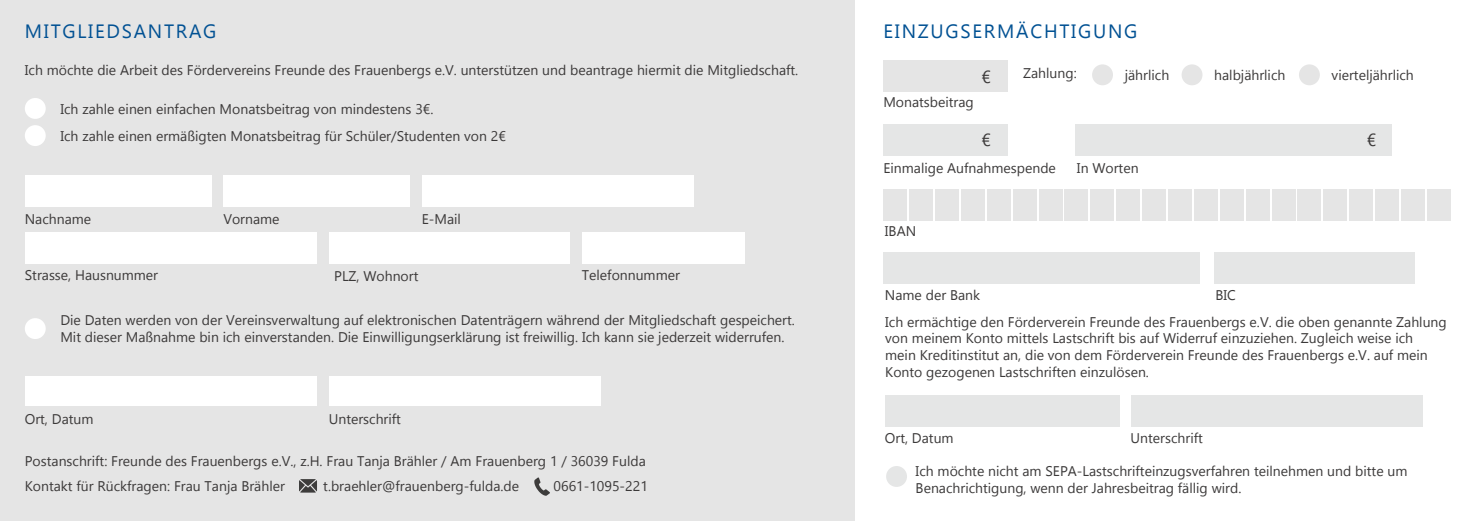
<style>
.page{position:relative;width:1474px;height:521px;background:#fff}
.page>*{position:absolute;margin:0;border:0;box-sizing:border-box;transform-origin:0 0}
.t1{font:19.25px "Gadugi";letter-spacing:.09em;color:#015193}
.t2{font:17.5px "Gadugi";color:#3b3939}
.t3{font:14px/16.8px "Gadugi";color:#3b3939}
</style>
<div class="page">
<div style="left:0;top:0;width:854px;height:521px;background:#e5e5e5"></div>
<div style="left:25px;top:232px;width:291px;height:32px;background:#fff"></div>
<div style="left:329px;top:232px;width:240px;height:32px;background:#fff"></div>
<div style="left:582px;top:232px;width:163px;height:32px;background:#fff"></div>
<div style="left:25px;top:176px;width:186px;height:31px;background:#fff"></div>
<div style="left:223px;top:176px;width:187px;height:31px;background:#fff"></div>
<div style="left:422px;top:176px;width:271px;height:31px;background:#fff"></div>
<div style="left:25px;top:376px;width:291px;height:30px;background:#fff"></div>
<div style="left:329px;top:376px;width:271px;height:30px;background:#fff"></div>
<div style="left:883px;top:124px;width:124px;height:32px;background:#e5e6e6"></div>
<div style="left:1074px;top:124px;width:317px;height:32px;background:#e5e6e6"></div>
<div style="left:883px;top:252px;width:317px;height:31px;background:#e5e6e6"></div>
<div style="left:1213px;top:252px;width:201px;height:31px;background:#e5e6e6"></div>
<div style="left:885px;top:395px;width:234px;height:31px;background:#e5e6e6"></div>
<div style="left:1130px;top:395px;width:292px;height:31px;background:#e5e6e6"></div>
<div style="left:883px;top:61px;width:124px;height:31px;background:#e5e5e5"></div>
<div style="left:1092px;top:64px;width:20px;height:21px;background:#e5e5e5;border-radius:50%"></div>
<div style="left:1181px;top:64px;width:21px;height:21px;background:#e5e5e5;border-radius:50%"></div>
<div style="left:1298px;top:64px;width:21px;height:21px;background:#e5e5e5;border-radius:50%"></div>
<div style="left:883px;top:189px;width:24px;height:31px;background:#e5e5e5"></div>
<div style="left:909px;top:189px;width:24px;height:31px;background:#e5e5e5"></div>
<div style="left:935px;top:189px;width:23px;height:31px;background:#e5e5e5"></div>
<div style="left:961px;top:189px;width:23px;height:31px;background:#e5e5e5"></div>
<div style="left:987px;top:189px;width:23px;height:31px;background:#e5e5e5"></div>
<div style="left:1012px;top:189px;width:24px;height:31px;background:#e5e5e5"></div>
<div style="left:1038px;top:189px;width:24px;height:31px;background:#e5e5e5"></div>
<div style="left:1064px;top:189px;width:24px;height:31px;background:#e5e5e5"></div>
<div style="left:1090px;top:189px;width:24px;height:31px;background:#e5e5e5"></div>
<div style="left:1116px;top:189px;width:24px;height:31px;background:#e5e5e5"></div>
<div style="left:1142px;top:189px;width:23px;height:31px;background:#e5e5e5"></div>
<div style="left:1168px;top:189px;width:23px;height:31px;background:#e5e5e5"></div>
<div style="left:1194px;top:189px;width:23px;height:31px;background:#e5e5e5"></div>
<div style="left:1219px;top:189px;width:24px;height:31px;background:#e5e5e5"></div>
<div style="left:1245px;top:189px;width:24px;height:31px;background:#e5e5e5"></div>
<div style="left:1271px;top:189px;width:24px;height:31px;background:#e5e5e5"></div>
<div style="left:1297px;top:189px;width:24px;height:31px;background:#e5e5e5"></div>
<div style="left:1323px;top:189px;width:24px;height:31px;background:#e5e5e5"></div>
<div style="left:1349px;top:189px;width:23px;height:31px;background:#e5e5e5"></div>
<div style="left:1375px;top:189px;width:23px;height:31px;background:#e5e5e5"></div>
<div style="left:1401px;top:189px;width:23px;height:31px;background:#e5e5e5"></div>
<div style="left:1426px;top:189px;width:24px;height:31px;background:#e5e5e5"></div>
<div style="left:25px;top:98px;width:21px;height:21px;background:#fff;border-radius:50%"></div>
<div style="left:25px;top:125px;width:21px;height:21px;background:#fff;border-radius:50%"></div>
<div style="left:25px;top:318px;width:21px;height:21px;background:#fff;border-radius:50%"></div>
<div style="left:886px;top:466px;width:21px;height:21px;background:#e5e6e6;border-radius:50%"></div>
<svg style="left:534px;top:477px;width:16px;height:19px"></svg>
<svg style="left:299px;top:479px;width:18px;height:13px"></svg>
<p class="t1" style="left:25px;top:19px;width:193px">MITGLIEDSANTRAG</p>
<p class="t3" style="left:25px;top:61px;width:775px">Ich möchte die Arbeit des Fördervereins Freunde des Frauenbergs e.V. unterstützen und beantrage hiermit die Mitgliedschaft.</p>
<p class="t3" style="left:60px;top:101px;width:374px">Ich zahle einen einfachen Monatsbeitrag von mindestens 3€.</p>
<p class="t3" style="left:60px;top:127px;width:447px">Ich zahle einen ermäßigten Monatsbeitrag für Schüler/Studenten von 2€</p>
<p class="t3" style="left:25px;top:210px;width:68px">Nachname</p>
<p class="t3" style="left:223px;top:210px;width:58px">Vorname</p>
<p class="t3" style="left:422px;top:210px;width:41px">E-Mail</p>
<p class="t3" style="left:25px;top:266px;width:135px">Strasse, Hausnummer</p>
<p class="t3" style="left:334px;top:267px;width:86px">PLZ, Wohnort</p>
<p class="t3" style="left:582px;top:266px;width:100px">Telefonnummer</p>
<p class="t3" style="left:60px;top:312px;width:736px">Die Daten werden von der Vereinsverwaltung auf elektronischen Datenträgern während der Mitgliedschaft gespeichert.<br>Mit dieser Maßnahme bin ich einverstanden. Die Einwilligungserklärung ist freiwillig. Ich kann sie jederzeit widerrufen.</p>
<p class="t3" style="left:25px;top:410px;width:70px">Ort, Datum</p>
<p class="t3" style="left:329px;top:410px;width:74px">Unterschrift</p>
<p class="t3" style="left:25px;top:453px;width:622px">Postanschrift: Freunde des Frauenbergs e.V., z.H. Frau Tanja Brähler / Am Frauenberg 1 / 36039 Fulda</p>
<p class="t3" style="left:25px;top:477px;width:261px">Kontakt für Rückfragen: Frau Tanja Brähler</p>
<p class="t3" style="left:323px;top:477px;width:197px">t.braehler@frauenberg-fulda.de</p>
<p class="t3" style="left:553px;top:477px;width:96px">0661-1095-221</p>
<p class="t1" style="left:883px;top:19px;width:255px">EINZUGSERMÄCHTIGUNG</p>
<p class="t3" style="left:883px;top:94px;width:92px">Monatsbeitrag</p>
<p class="t2" style="left:981px;top:67px;width:11px">€</p>
<p class="t3" style="left:1023px;top:65px;width:55px">Zahlung:</p>
<p class="t3" style="left:1124px;top:66px;width:46px">jährlich</p>
<p class="t3" style="left:1214px;top:66px;width:73px">halbjährlich</p>
<p class="t3" style="left:1331px;top:66px;width:84px">vierteljährlich</p>
<p class="t2" style="left:981px;top:129px;width:11px">€</p>
<p class="t2" style="left:1366px;top:129px;width:11px">€</p>
<p class="t3" style="left:883px;top:159px;width:174px">Einmalige Aufnahmespende</p>
<p class="t3" style="left:885px;top:222px;width:33px">IBAN</p>
<p class="t3" style="left:1076px;top:159px;width:63px">In Worten</p>
<p class="t3" style="left:885px;top:286px;width:97px">Name der Bank</p>
<p class="t3" style="left:1215px;top:286px;width:22px">BIC</p>
<p class="t3" style="left:885px;top:313px;width:563px">Ich ermächtige den Förderverein Freunde des Frauenbergs e.V. die oben genannte Zahlung von meinem Konto mittels Lastschrift bis auf Widerruf einzuziehen. Zugleich weise ich mein Kreditinstitut an, die von dem Förderverein Freunde des Frauenbergs e.V. auf mein Konto gezogenen Lastschriften einzulösen.</p>
<p class="t3" style="left:885px;top:429px;width:70px">Ort, Datum</p>
<p class="t3" style="left:1130px;top:429px;width:74px">Unterschrift</p>
<p class="t3" style="left:915px;top:463px;width:493px">Ich möchte nicht am SEPA-Lastschrifteinzugsverfahren teilnehmen und bitte um</p>
<p class="t3" style="left:915px;top:479px;width:327px">Benachrichtigung, wenn der Jahresbeitrag fällig wird.</p>
</div>
